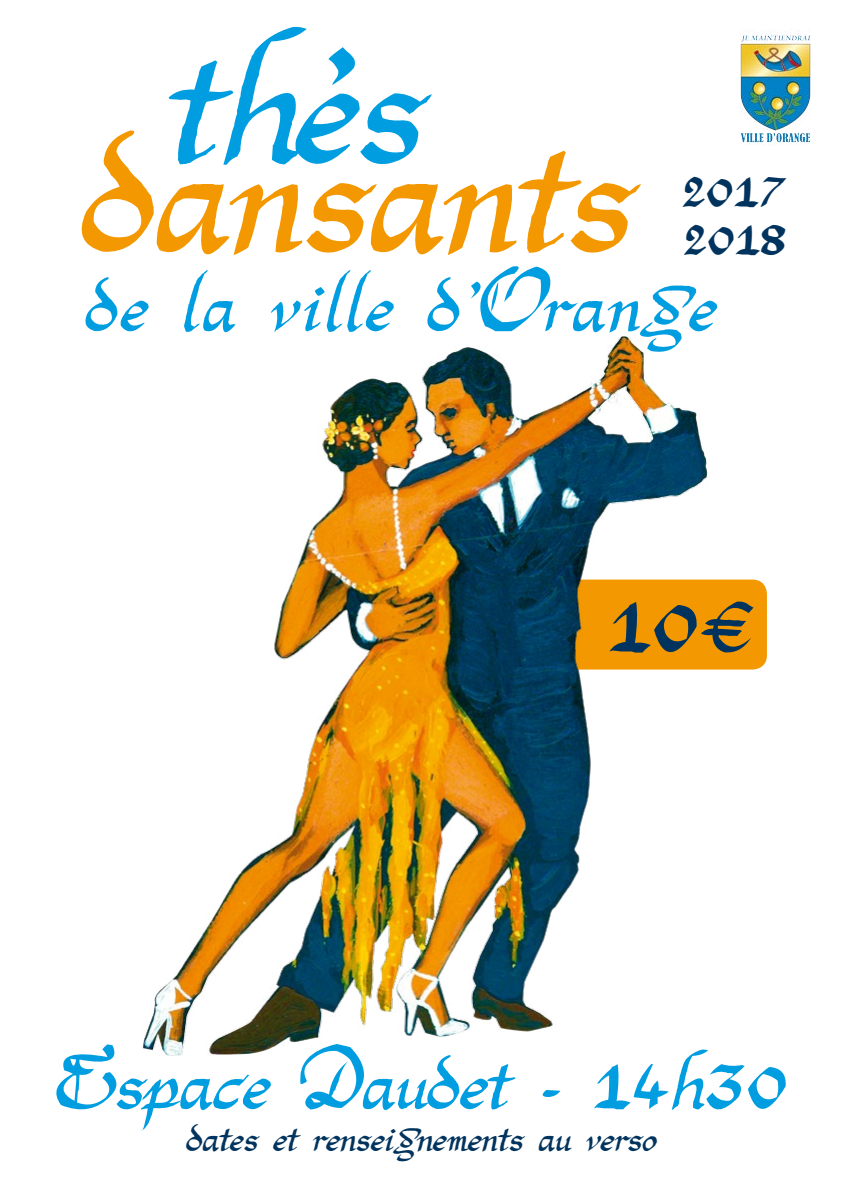
<style>
.page{position:relative;width:842px;height:1191px;background:#fff}
.page>*{position:absolute;margin:0;border:0;box-sizing:border-box;transform-origin:0 0}
.t1{font:137.6px "Argor Man Scaqh";color:#009ee0}
.t2{font:135.2px "Argor Man Scaqh";color:#f39800}
.t3{font:67.6px "Argor Man Scaqh";color:#00335d}
.t4{font:60px "Argor Man Scaqh";color:#009ee0}
.t5{font:60px "Argor Man Scaqh";letter-spacing:.04em;color:#009ee0}
.t6{font:40px/48px "Argor Man Scaqh";color:#00335d}
.t7{font:30px "Argor Man Scaqh";color:#00335d}
</style>
<div class="page">
<div style="left:524px;top:579px;width:243px;height:90px;background:#f39800;border-radius:14px"></div>
<img style="left:740px;top:29px;width:71px;height:117px">
<img style="left:142px;top:336px;width:612px;height:720px">
<h1 class="t1" style="left:167px;top:13px;width:258px">thés</h1>
<h2 class="t2" style="left:81px;top:104px;width:554px">dansants</h2>
<h3 class="t6" style="left:682px;top:168px;width:107px">2017<br>2018</h3>
<h3 class="t5" style="left:85px;top:265px;width:632px">de la ville d’Orange</h3>
<h3 class="t3" style="left:607px;top:578px;width:149px">10€</h3>
<h3 class="t4" style="left:56px;top:1043px;width:732px">Espace Daudet - 14h30</h3>
<p class="t7" style="left:186px;top:1118px;width:471px">dates et renseignements au verso</p>
</div>
